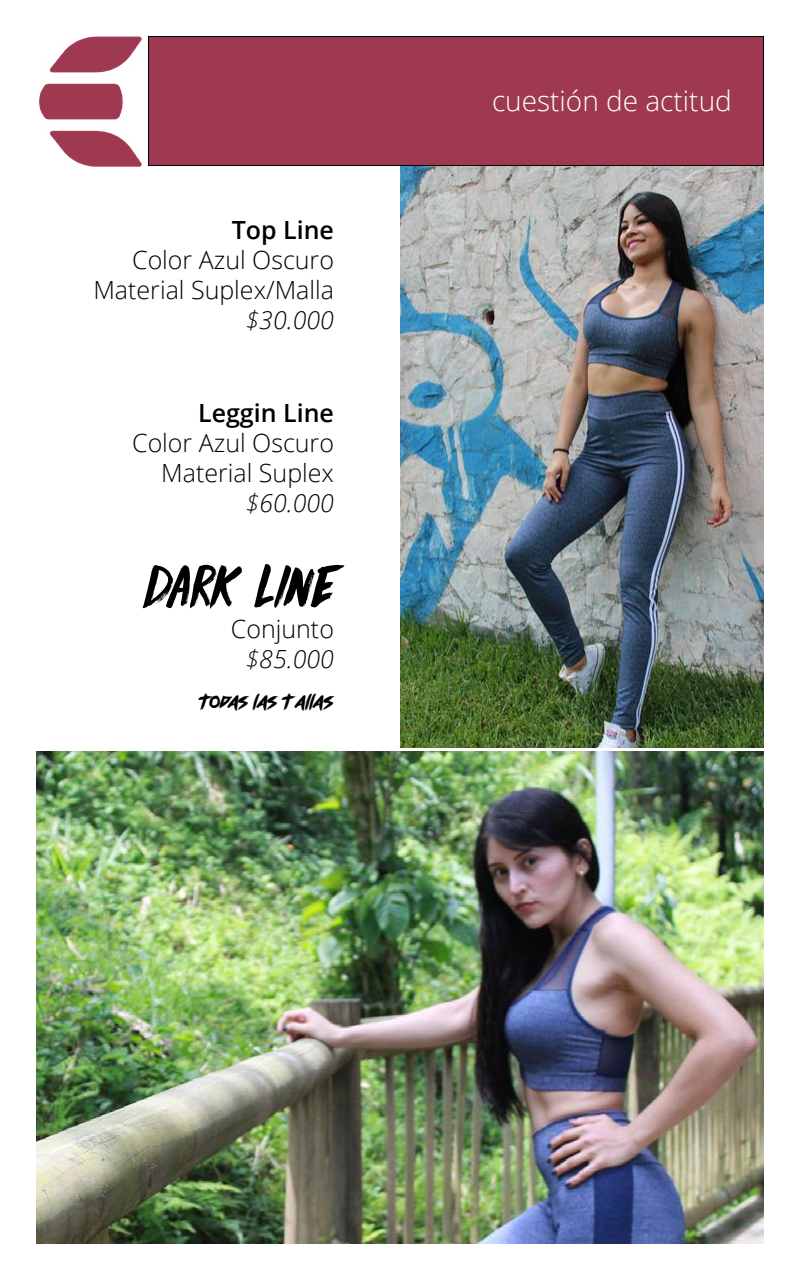
<style>
.page{position:relative;width:800px;height:1280px;background:#fff}
.page>*{position:absolute;margin:0;border:0;box-sizing:border-box;transform-origin:0 0}
.t1{font:60px "DK Knucklebones";color:#000}
.t2{font:300 28px "Open Sans";color:#fff}
.t3{font:300 25px/30px "Open Sans";color:#000;text-align:right}
.t4{font:italic 300 25px "Open Sans";color:#000}
.t5{font:600 25px "Open Sans";color:#000}
.t6{font:17px "outrunfuture";letter-spacing:-.055em;color:#000}
</style>
<div class="page">
<div style="left:148px;top:36px;width:616px;height:130px;background:#9f3851"></div>
<div style="left:148px;top:36px;width:616px;height:130px;border:1px solid #000"></div>
<img style="left:39px;top:36px;width:103px;height:131px">
<img style="left:400px;top:167px;width:364px;height:581px">
<img style="left:36px;top:751px;width:728px;height:493px">
<p class="t5" style="left:232px;top:213px;width:104px">Top Line</p>
<p class="t3" style="left:93px;top:245px;width:242px">Color Azul Oscuro<br>Material Suplex/Malla</p>
<p class="t4" style="left:245px;top:303px;width:90px">$30.000</p>
<p class="t5" style="left:198px;top:395px;width:137px">Leggin Line</p>
<p class="t3" style="left:132px;top:427px;width:203px">Color Azul Oscuro<br>Material Suplex</p>
<p class="t4" style="left:245px;top:485px;width:90px">$60.000</p>
<h1 class="t1" style="left:141px;top:551px;width:194px">DARK LINE</h1>
<p class="t3" style="left:231px;top:613px;width:105px">Conjunto</p>
<p class="t4" style="left:245px;top:642px;width:90px">$85.000</p>
<p class="t6" style="left:198px;top:692px;width:137px">todas las tallas</p>
<p class="t2" style="left:492px;top:81px;width:241px">cuestión de actitud</p>
</div>
